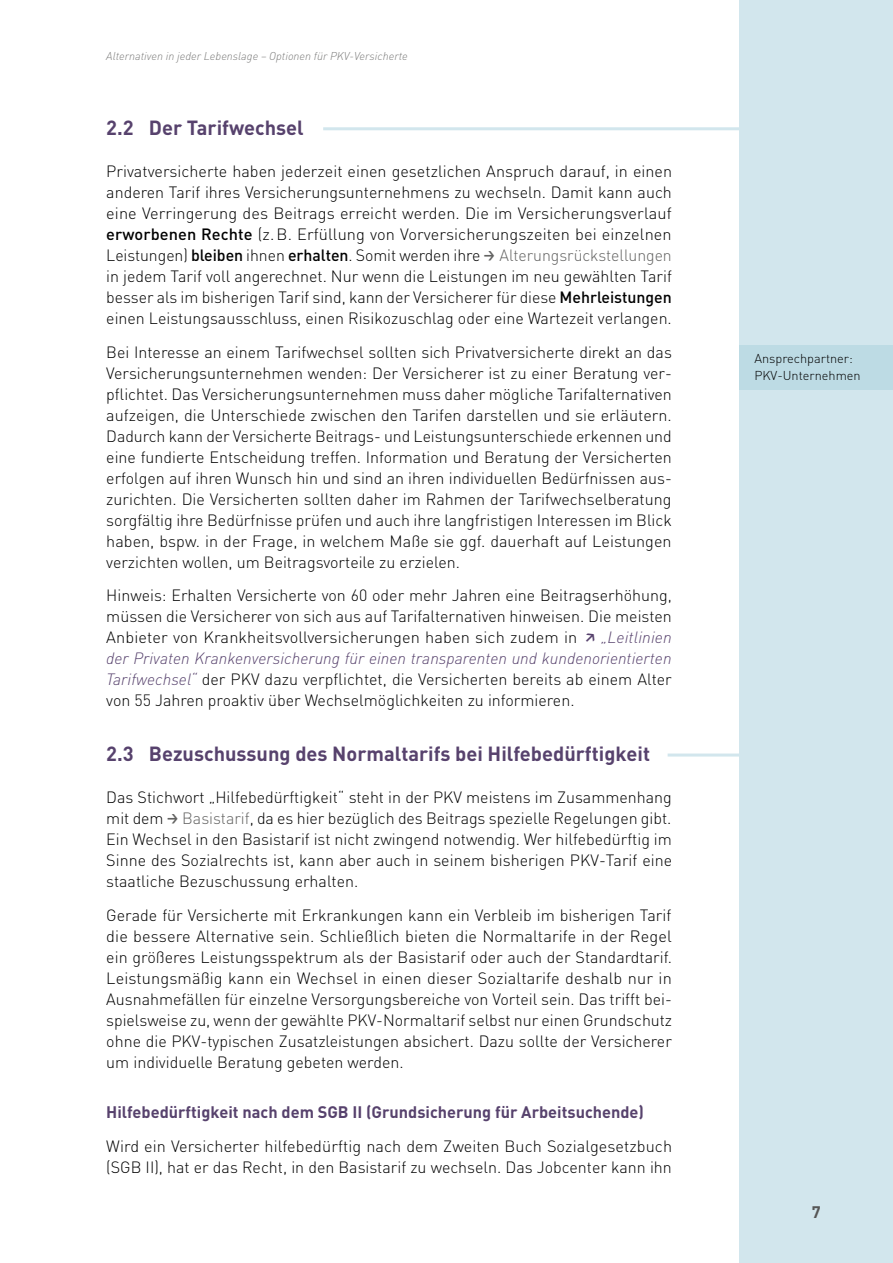
<style>
.page{position:relative;width:893px;height:1263px;background:#fff}
.page>*{position:absolute;margin:0;border:0;box-sizing:border-box;transform-origin:0 0}
.t1{font:700 20.25px "DINOT";color:#57426d}
.t2{font:700 16.5px "DINOT";color:#57426d}
.t3{font:700 16.5px "DINOT";color:#565656}
.t4{font:300 16.2px/21px "DINOT";color:#000;text-align:justify}
.t5{font:italic 300 16.2px "DIN";color:#57426d}
.t6{font:300 12.75px/16.5px "DINOT";color:#000}
.t7{font:italic 300 11.25px "DIN";color:#7b7b7a}
.s1{font-weight:500}
.s2{font-family:"GD Vtype";font-weight:500;color:#636362}
.s3{color:#636362}
.s4{font-family:"GD Vtype";font-weight:500;color:#57426d}
.s5{font-family:"DIN";font-style:italic;color:#57426d}
</style>
<div class="page">
<div style="left:740px;top:0;width:153px;height:1263px;background:#d2e6ed"></div>
<hr style="left:323px;top:127px;width:417px;height:3px;background:#d2e6ed">
<hr style="left:668px;top:753px;width:72px;height:3px;background:#d2e6ed">
<div style="left:740px;top:345px;width:153px;height:45px;background:#bddbe4"></div>
<p class="t7" style="left:106px;top:49px;width:303px">Alternativen in jeder Lebenslage – Optionen für PKV-Versicherte</p>
<p class="t1" style="left:106px;top:113px;width:199px">2.2 Der Tarifwechsel</p>
<p class="t4" style="left:106px;top:160px;width:567px">Privatversicherte haben jederzeit einen gesetzlichen Anspruch darauf, in einen anderen Tarif ihres Versicherungsunternehmens zu wechseln. Damit kann auch eine Verringerung des Beitrags erreicht werden. Die im Versicherungsverlauf <span class="s1">erworbenen Rechte</span> (z.B. Erfüllung von Vorversicherungszeiten bei einzelnen Leistungen) <span class="s1">bleiben</span> ihnen <span class="s1">erhalten</span>. Somit werden ihre <span class="s2">→</span> <span class="s3">Alterungsrückstellungen </span>in jedem Tarif voll angerechnet. Nur wenn die Leistungen im neu gewählten Tarif besser als im bisherigen Tarif sind, kann der Versicherer für diese <span class="s1">Mehrleistungen </span>einen Leistungsausschluss, einen Risikozuschlag oder eine Wartezeit verlangen.</p>
<p class="t4" style="left:106px;top:341px;width:567px">Bei Interesse an einem Tarifwechsel sollten sich Privatversicherte direkt an das Versicherungsunternehmen wenden: Der Versicherer ist zu einer Beratung ver&shy;pflichtet. Das Versicherungsunternehmen muss daher mögliche Tarifalternativen aufzeigen, die Unterschiede zwischen den Tarifen darstellen und sie erläutern.<br>Dadurch kann der Versicherte Beitrags- und Leistungsunterschiede erkennen und eine fundierte Entscheidung treffen. Information und Beratung der Versicherten erfolgen auf ihren Wunsch hin und sind an ihren individuellen Bedürfnissen aus&shy;zurichten. Die Versicherten sollten daher im Rahmen der Tarifwechselberatung sorgfältig ihre Bedürfnisse prüfen und auch ihre langfristigen Interessen im Blick haben, bspw. in der Frage, in welchem Maße sie ggf. dauerhaft auf Leistungen verzichten wollen, um Beitragsvorteile zu erzielen.</p>
<p class="t4" style="left:106px;top:584px;width:567px">Hinweis: Erhalten Versicherte von 60 oder mehr Jahren eine Beitragserhöhung, müssen die Versicherer von sich aus auf Tarifalternativen hinweisen. Die meisten Anbieter von Krankheitsvollversicherungen haben sich zudem in <span class="s4">↗</span> <span class="s5">„Leitlinien</span></p>
<p class="t5" style="left:106px;top:649px;width:567px">der Privaten Krankenversicherung für einen transparenten und kundenorientierten</p>
<p class="t4" style="left:106px;top:668px;width:567px"><span class="s5">Tarifwechsel“</span> der PKV dazu verpflichtet, die Versicherten bereits ab einem Alter von 55 Jahren proaktiv über Wechselmöglichkeiten zu informieren.</p>
<p class="t1" style="left:106px;top:740px;width:545px">2.3 Bezuschussung des Normaltarifs bei Hilfebedürftigkeit</p>
<p class="t4" style="left:106px;top:786px;width:567px">Das Stichwort „Hilfebedürftigkeit“ steht in der PKV meistens im Zusammenhang mit dem <span class="s2">→</span> <span class="s3">Basistarif</span>, da es hier bezüglich des Beitrags spezielle Regelungen gibt.<br>Ein Wechsel in den Basistarif ist nicht zwingend notwendig. Wer hilfebedürftig im Sinne des Sozialrechts ist, kann aber auch in seinem bisherigen PKV-Tarif eine staatliche Bezuschussung erhalten.</p>
<p class="t4" style="left:106px;top:904px;width:567px">Gerade für Versicherte mit Erkrankungen kann ein Verbleib im bisherigen Tarif die bessere Alternative sein. Schließlich bieten die Normaltarife in der Regel ein größeres Leistungsspektrum als der Basistarif oder auch der Standardtarif.<br>Leistungsmäßig kann ein Wechsel in einen dieser Sozialtarife deshalb nur in Ausnahmefällen für einzelne Versorgungsbereiche von Vorteil sein. Das trifft bei&shy;spielsweise zu, wenn der gewählte PKV-Normaltarif selbst nur einen Grundschutz ohne die PKV-typischen Zusatzleistungen absichert. Dazu sollte der Versicherer um individuelle Beratung gebeten werden.</p>
<p class="t2" style="left:106px;top:1101px;width:539px">Hilfebedürftigkeit nach dem SGB II (Grundsicherung für Arbeitsuchende)</p>
<p class="t4" style="left:106px;top:1135px;width:567px">Wird ein Versicherter hilfebedürftig nach dem Zweiten Buch Sozialgesetzbuch (SGB II), hat er das Recht, in den Basistarif zu wechseln. Das Jobcenter kann ihn</p>
<p class="t6" style="left:754px;top:350px;width:108px">Ansprechpartner:<br>PKV-Unternehmen</p>
<p class="t3" style="left:812px;top:1201px;width:10px">7</p>
</div>
